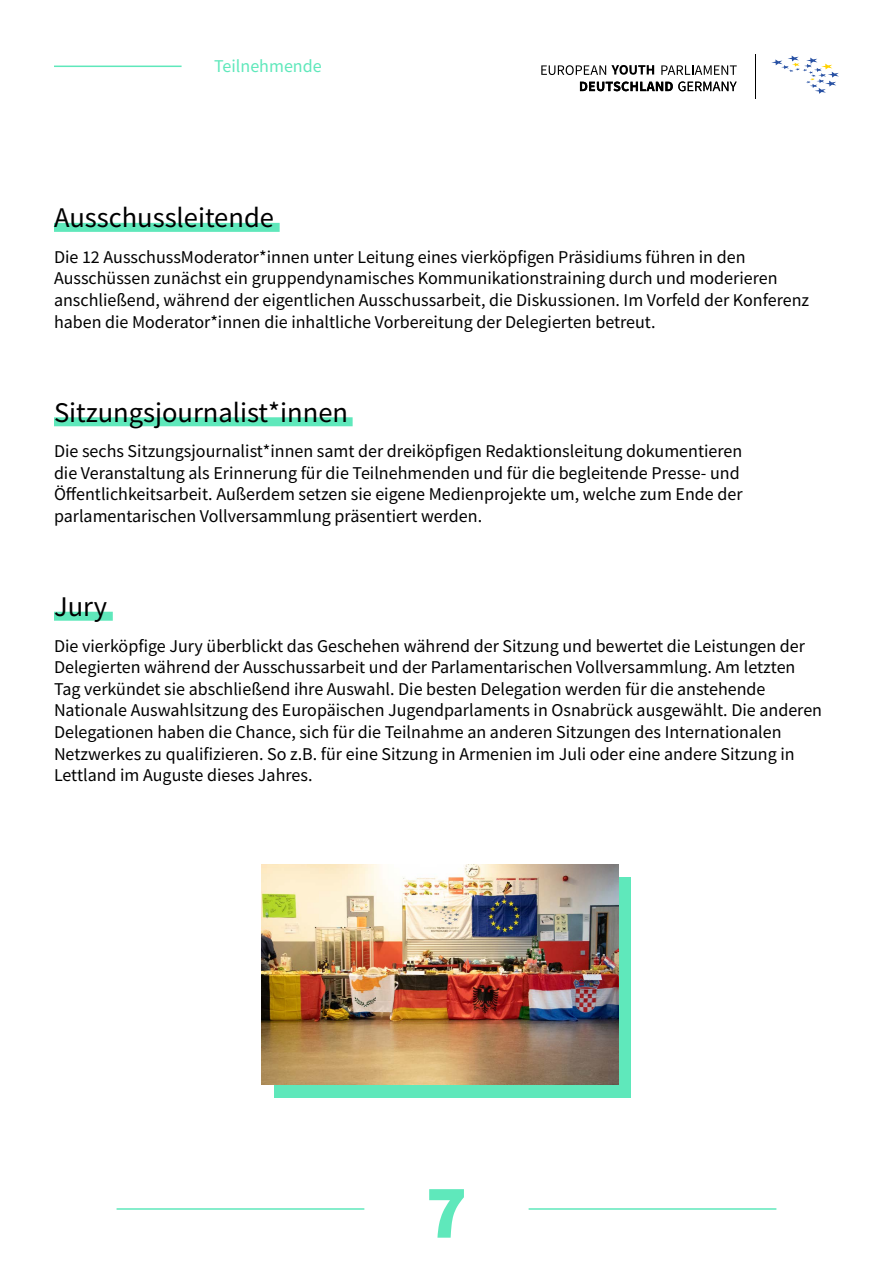
<style>
.page{position:relative;width:893px;height:1263px;background:#fff}
.page>*{position:absolute;margin:0;border:0;box-sizing:border-box;transform-origin:0 0}
.t1{font:900 76.5px "Source Sans Pro";color:#5fe8bb}
.t2{font:28.5px "Source Sans Pro";color:#000}
.t3{font:18px/21.6px "Source Sans Pro";color:#000}
.t4{font:18px "Source Sans Pro";color:#5fe8bb}
</style>
<div class="page">
<svg style="left:771px;top:56px;width:68px;height:38px"></svg>
<hr style="left:755px;top:54px;width:1px;height:45px;background:#000">
<svg style="left:661px;top:65px;width:76px;height:10px"></svg>
<svg style="left:580px;top:81px;width:157px;height:10px"></svg>
<svg style="left:541px;top:65px;width:113px;height:10px"></svg>
<hr style="left:54px;top:66px;width:128px;height:1px;background:#5fe8bb">
<hr style="left:117px;top:1208px;width:247px;height:2px;background:#5fe8bb">
<hr style="left:529px;top:1208px;width:247px;height:2px;background:#5fe8bb">
<div style="left:54px;top:223px;width:226px;height:9px;background:#5fe8bb"></div>
<div style="left:54px;top:417px;width:299px;height:9px;background:#5fe8bb"></div>
<div style="left:54px;top:612px;width:59px;height:9px;background:#5fe8bb"></div>
<div style="left:275px;top:878px;width:356px;height:220px;background:#5fe8bb"></div>
<img style="left:262px;top:864px;width:356px;height:220px">
<p class="t4" style="left:214px;top:55px;width:109px">Teilnehmende</p>
<h2 class="t2" style="left:54px;top:200px;width:221px">Ausschussleitende</h2>
<p class="t3" style="left:54px;top:246px;width:757px">Die 12 AusschussModerator*innen unter Leitung eines vierköpfigen Präsidiums fü hren in den Ausschüssen zunächst ein gruppendynamisches Kommunikationstraining durch und moderieren anschließend, während der eigentlichen Ausschussarbeit, die Diskussionen. Im Vorfeld der Konferenz haben die Moderator*innen die inhaltliche Vorbereitung der Delegierten betreut.</p>
<h2 class="t2" style="left:54px;top:394px;width:296px">Sitzungsjournalist*innen</h2>
<p class="t3" style="left:54px;top:440px;width:690px">Die sechs Sitzungsjournalist*innen samt der dreiköpfigen Redaktionsleitung dokumentieren die Veranstaltung als Erinnerung fü r die Teilnehmenden und für die begleitende Presse- und Öffentlichkeitsarbeit. Außerdem setzen sie eigene Medienprojekte um, welche zum Ende der parlamentarischen Vollversammlung präsentiert werden.</p>
<h2 class="t2" style="left:54px;top:589px;width:55px">Jury</h2>
<p class="t3" style="left:54px;top:635px;width:770px">Die vierköpfige Jury ü berblickt das Geschehen während der Sitzung und bewertet die Leistungen der Delegierten wä hrend der Ausschussarbeit und der Parlamentarischen Vollversammlung. Am letzten Tag verkü ndet sie abschließend ihre Auswahl. Die besten Delegation werden für die anstehende Nationale Auswahlsitzung des Europäischen Jugendparlaments in Osnabrück ausgewählt. Die anderen Delegationen haben die Chance, sich für die Teilnahme an anderen Sitzungen des Internationalen Netzwerkes zu qualifizieren. So z.B. für eine Sitzung in Armenien im Juli oder eine andere Sitzung in Lettland im Auguste dieses Jahres.</p>
<h1 class="t1" style="left:426px;top:1159px;width:43px">7</h1>
</div>
